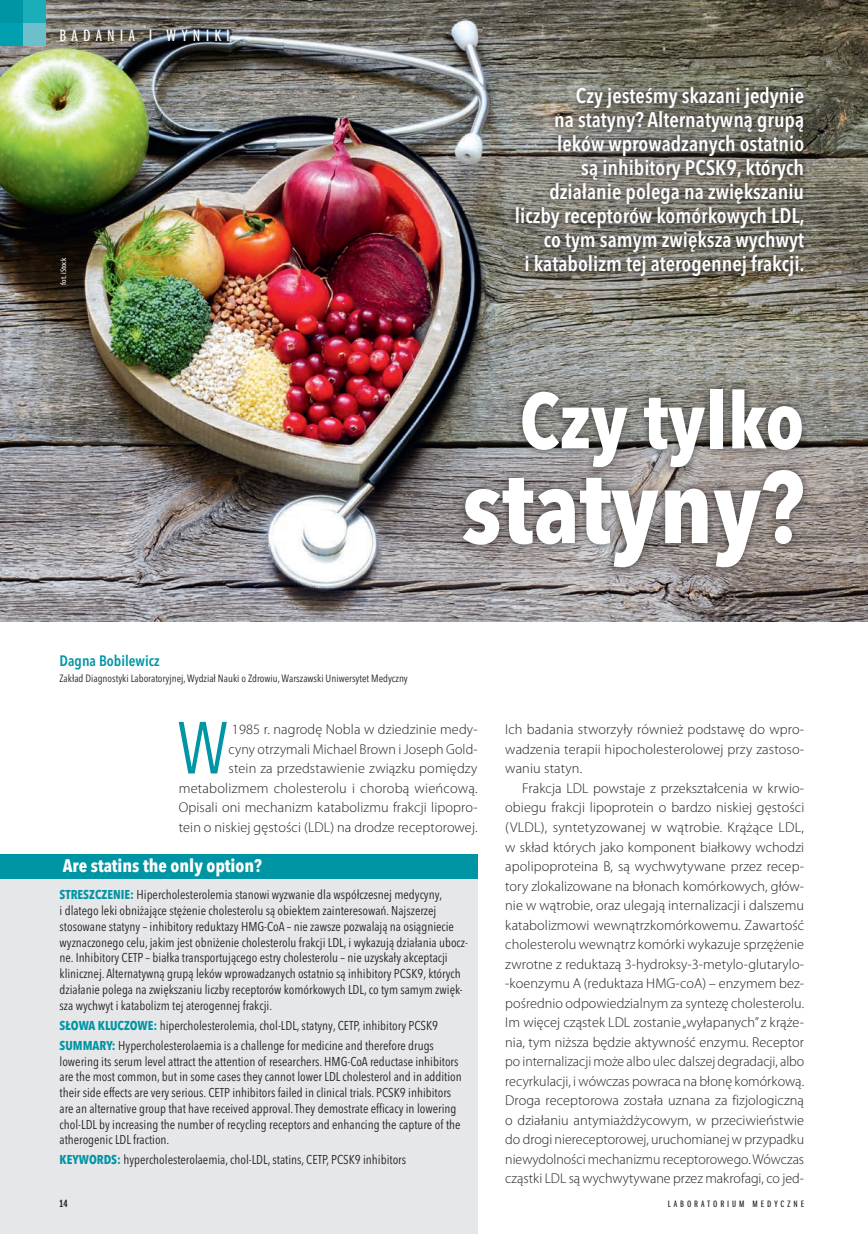
<style>
.page{position:relative;width:868px;height:1234px;background:#fff}
.page>*{position:absolute;margin:0;border:0;box-sizing:border-box;transform-origin:0 0}
.t1{font:700 condensed 100.5px "Avenir Next LT Pro";color:#fff}
.t2{font:700 condensed 78px "Avenir Next LT Pro";color:#fff}
.t3{font:condensed 72.75px "Avenir Next LT Pro";color:#0095a4;scale:.95 1}
.t4{font:600 condensed 21px/24px "Avenir Next LT Pro";color:#fff;text-align:right}
.t5{font:700 condensed 18px "Avenir Next LT Pro";color:#fff}
.t6{font:16.95px "Franklin Got URWDCE Boo Ext Com";letter-spacing:.245em;color:#fff;scale:1.25 1}
.t7{font:600 condensed 15px "Avenir Next LT Pro";color:#0095a4}
.t8{font:300 14.25px/19.5px "Myriad Pro";letter-spacing:.01em;color:#231f20;text-align:justify}
.t9{font:condensed 12.75px/15.8px "Avenir Next LT Pro";color:#231f20}
.t10{font:10.8px "Franklin Got URWDCE Dem Ext Com";color:#231f20;scale:1.25 1}
.t11{font:condensed 10.5px "Avenir Next LT Pro";color:#231f20}
.t12{font:9.6px "Franklin Got URWDCE Boo Ext Com";letter-spacing:.245em;color:#231f20;scale:1.25 1}
.t13{font:condensed 8.1px "Myriad Pro";color:#fff;scale:1.11 1}
.s1{font-weight:700;color:#0095a4}
</style>
<div class="page">
<img style="left:0;top:0;width:867px;height:621px">
<div style="left:0;top:859px;width:477px;height:374px;background:#e6e7e9"></div>
<svg style="left:508px;top:80px;width:303px;height:204px;background:#6e6c63"></svg>
<div style="left:454px;top:380px;width:357px;height:196px;background:#231f20;opacity:.75"></div>
<div style="left:0;top:853px;width:477px;height:25px;background:#0095a4"></div>
<div style="left:0;top:0;width:23px;height:23px;background:#0095a4"></div>
<div style="left:0;top:24px;width:23px;height:22px;background:#00a0b0"></div>
<div style="left:24px;top:0;width:22px;height:23px;background:#1cadba"></div>
<div style="left:24px;top:24px;width:22px;height:22px;background:#6dc0cb"></div>
<p class="t6" style="left:60px;top:26px;width:138px">BADANIA I WYNIKI</p>
<p class="t13" style="left:59px;top:285px;width:26px;rotate:-90deg">fot. iStock</p>
<p class="t7" style="left:60px;top:651px;width:101px">Dagna Bobilewicz</p>
<p class="t11" style="left:60px;top:672px;width:350px">Zakład Diagnostyki Laboratoryjnej, Wydział Nauki o Zdrowiu, Warszawski Uniwersytet Medyczny</p>
<p class="t4" style="left:515px;top:84px;width:291px">Czy jesteśmy skazani jedynie<br>na statyny? Alternatywną grupą leków wprowadzanych ostatnio<br>są inhibitory PCSK9, których działanie polega na zwiększaniu liczby receptorów komórkowych LDL, co tym samym zwiększa wychwyt<br>i katabolizm tej aterogennej frakcji.</p>
<h2 class="t2" style="left:519px;top:373px;width:286px">Czy tylko</h2>
<h1 class="t1" style="left:461px;top:446px;width:344px">statyny?</h1>
<h3 class="t3" style="left:177px;top:704px;width:55px">W</h3>
<p class="t8" style="left:179px;top:720px;width:300px;text-align:right">1985 r. nagrodę Nobla w dziedzinie medy-<br>cyny otrzymali Michael Brown i Joseph Gold-<br>stein za przedstawienie związku pomiędzy metabolizmem cholesterolu i chorobą wieńcową.<br>Opisali oni mechanizm katabolizmu frakcji lipopro&shy;tein o niskiej gęstości (LDL) na drodze receptorowej.</p>
<p class="t5" style="left:63px;top:854px;width:200px">Are statins the only option?</p>
<p class="t9" style="left:60px;top:886px;width:410px"><span class="s1">STRESZCZENIE:</span> Hipercholesterolemia stanowi wyzwanie dla współczesnej medycyny,<br>i dlatego leki obniżające stężenie cholesterolu są obiektem zainteresowań. Najszerzej stosowane statyny – inhibitory reduktazy HMG-CoA – nie zawsze pozwalają na osiągniecie wyznaczonego celu, jakim jest obniżenie cholesterolu frakcji LDL, i wykazują działania ubocz&shy;ne. Inhibitory CETP – białka transportującego estry cholesterolu – nie uzyskały akceptacji klinicznej. Alternatywną grupą leków wprowadzanych ostatnio są inhibitory PCSK9, których działanie polega na zwiększaniu liczby receptorów komórkowych LDL, co tym samym zwięk&shy;sza wychwyt i katabolizm tej aterogennej frakcji.</p>
<p class="t9" style="left:60px;top:1014px;width:380px;line-height:20px"><span class="s1">SŁOWA KLUCZOWE:</span> hipercholesterolemia, chol-LDL, statyny, CETP, inhibitory PCSK9<br><span class="s1">SUMMARY:</span> Hypercholesterolaemia is a challenge for medicine and therefore drugs</p>
<p class="t9" style="left:60px;top:1052px;width:403px">lowering its serum level attract the attention of researchers. HMG-CoA reductase inhibitors are the most common, but in some cases they cannot lower LDL cholesterol and in addition their side effects are very serious. CETP inhibitors failed in clinical trials. PCSK9 inhibitors are an alternative group that have received approval. They demostrate efficacy in lowering chol-LDL by increasing the number of recycling receptors and enhancing the capture of the atherogenic LDL fraction.</p>
<p class="t9" style="left:60px;top:1151px;width:348px"><span class="s1">KEYWORDS:</span> hypercholesterolaemia, chol-LDL, statins, CETP, PCSK9 inhibitors</p>
<p class="t8" style="left:505px;top:720px;width:300px">Ich badania stworzyły również podstawę do wpro&shy;wadzenia terapii hipocholesterolowej przy zastoso&shy;waniu statyn.</p>
<p class="t8" style="left:505px;top:778px;width:300px;text-indent:17px">Frakcja LDL powstaje z przekształcenia w krwio&shy;obiegu frakcji lipoprotein o bardzo niskiej gęstości (VLDL), syntetyzowanej w wątrobie. Krążące LDL, w skład których jako komponent białkowy wchodzi apolipoproteina B, są wychwytywane przez recep&shy;tory zlokalizowane na błonach komórkowych, głów&shy;nie w wątrobie, oraz ulegają internalizacji i dalszemu katabolizmowi wewnątrzkomórkowemu. Zawartość cholesterolu wewnątrz komórki wykazuje sprzężenie zwrotne z reduktazą 3-hydroksy-3-metylo-glutarylo--koenzymu A (reduktaza HMG-coA) – enzymem bez&shy;pośrednio odpowiedzialnym za syntezę cholesterolu.<br>Im więcej cząstek LDL zostanie „wyłapanych” z krąże&shy;nia, tym niższa będzie aktywność enzymu. Receptor po internalizacji może albo ulec dalszej degradacji, albo recyrkulacji, i wówczas powraca na błonę komórkową.<br>Droga receptorowa została uznana za fizjologiczną o działaniu antymiażdżycowym, w przeciwieństwie do drogi niereceptorowej, uruchomianej w przypadku niewydolności mechanizmu receptorowego. Wówczas cząstki LDL są wychwytywane przez makrofagi, co jed-</p>
<p class="t10" style="left:59px;top:1197px;width:8px">14</p>
<p class="t12" style="left:667px;top:1198px;width:111px">LABORATORIUM MEDYCZNE</p>
</div>
